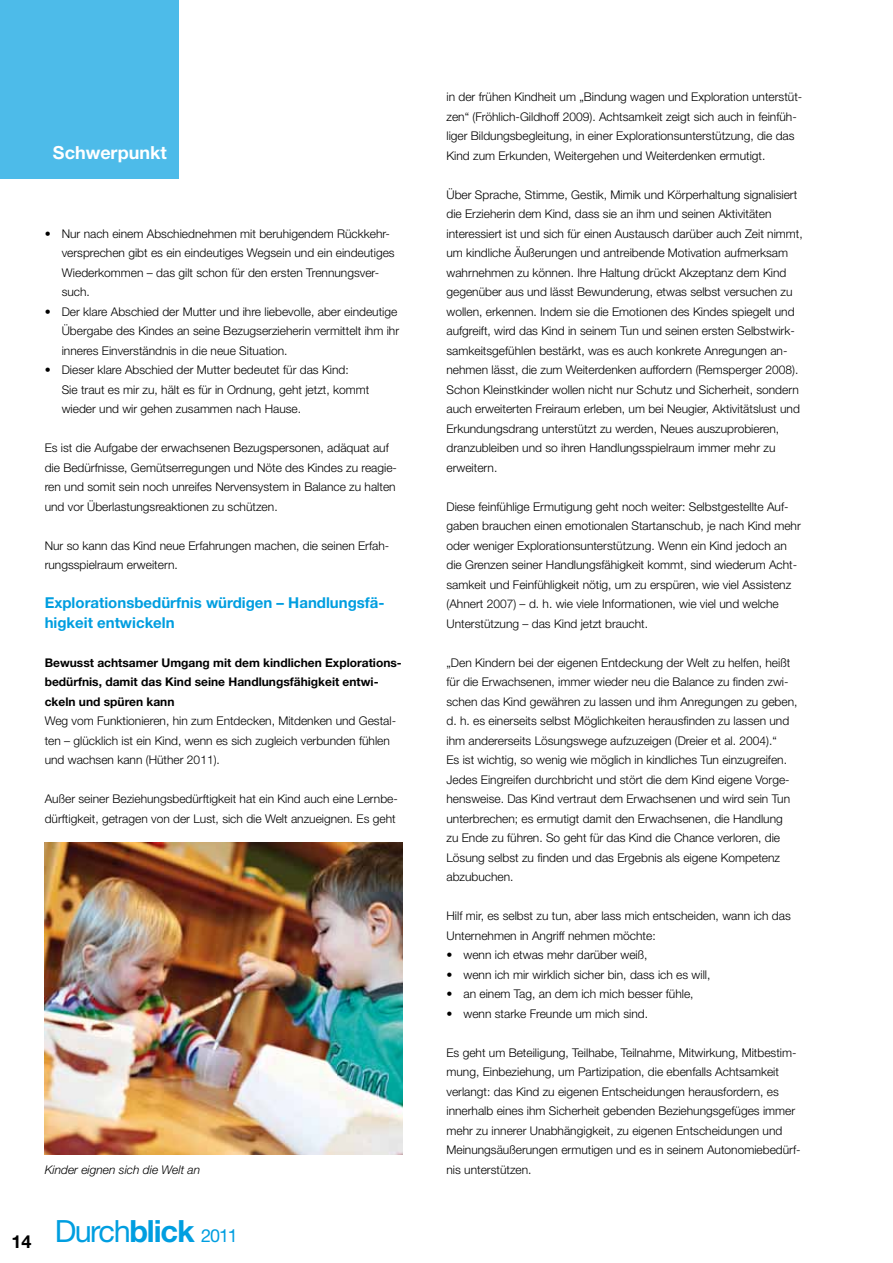
<style>
.page{position:relative;width:893px;height:1263px;background:#fff}
.page>*{position:absolute;margin:0;border:0;box-sizing:border-box;transform-origin:0 0}
.t1{font:30.75px "Helvetica Neue LT Pro";letter-spacing:-.055em;color:#009ee0}
.t2{font:700 18px "Helvetica Neue LT Pro";color:#fff}
.t3{font:700 15px/19.5px "Helvetica Neue LT Pro";color:#009ee0}
.t4{font:300 12px/19.5px "Helvetica Neue LT Pro";color:#000}
.t5{font:700 12px/19.5px "Helvetica Neue LT Pro";color:#000}
.t6{font:italic 300 12px "Helvetica Neue LT Pro";color:#000}
.s1{font-weight:700}
.s2{font-size:18px}
</style>
<div class="page">
<div style="left:0;top:0;width:179px;height:179px;background:#4dbbe9"></div>
<img style="left:45px;top:842px;width:357px;height:312px">
<h2 class="t2" style="left:53px;top:142px;width:115px">Schwerpunkt</h2>
<p class="t4" style="left:62px;top:224px;width:334px;text-indent:-17px">• Nur nach einem Abschiednehmen mit beruhigendem Rückkehr&shy;versprechen gibt es ein eindeutiges Wegsein und ein eindeutiges Wiederkommen – das gilt schon für den ersten Trennungsver&shy;such.</p>
<p class="t4" style="left:62px;top:302px;width:339px;text-indent:-17px">• Der klare Abschied der Mutter und ihre liebevolle, aber eindeutige<br>Übergabe des Kindes an seine Bezugserzieherin vermittelt ihm ihr inneres Einverständnis in die neue Situation.</p>
<p class="t4" style="left:62px;top:360px;width:309px;text-indent:-17px">• Dieser klare Abschied der Mutter bedeutet für das Kind:<br>Sie traut es mir zu, hält es für in Ordnung, geht jetzt, kommt wieder und wir gehen zusammen nach Hause.</p>
<p class="t4" style="left:45px;top:438px;width:354px">Es ist die Aufgabe der erwachsenen Bezugspersonen, adäquat auf die Bedürfnisse, Gemütserregungen und Nöte des Kindes zu reagie&shy;ren und somit sein noch unreifes Nervensystem in Balance zu halten und vor Überlastungsreaktionen zu schützen.</p>
<p class="t4" style="left:45px;top:536px;width:346px">Nur so kann das Kind neue Erfahrungen machen, die seinen Erfah&shy;rungsspielraum erweitern.</p>
<p class="t3" style="left:45px;top:593px;width:341px">Explorationsbedürfnis würdigen – Handlungsfä&shy;higkeit entwickeln</p>
<p class="t5" style="left:45px;top:652px;width:359px">Bewusst achtsamer Umgang mit dem kindlichen Explorations&shy;bedürfnis, damit das Kind seine Handlungsfähigkeit entwi&shy;ckeln und spüren kann</p>
<p class="t4" style="left:45px;top:711px;width:353px">Weg vom Funktionieren, hin zum Entdecken, Mitdenken und Gestal&shy;ten – glücklich ist ein Kind, wenn es sich zugleich verbunden fühlen und wachsen kann (Hüther 2011).</p>
<p class="t4" style="left:45px;top:789px;width:355px">Außer seiner Beziehungsbedürftigkeit hat ein Kind auch eine Lernbe&shy;dürftigkeit, getragen von der Lust, sich die Welt anzueignen. Es geht</p>
<p class="t4" style="left:446px;top:87px;width:357px">in der frühen Kindheit um „Bindung wagen und Exploration unterstüt&shy;zen“ (Fröhlich-Gildhoff 2009). Achtsamkeit zeigt sich auch in feinfüh&shy;liger Bildungsbegleitung, in einer Explorationsunterstützung, die das Kind zum Erkunden, Weitergehen und Weiterdenken ermutigt.</p>
<p class="t4" style="left:446px;top:185px;width:358px">Über Sprache, Stimme, Gestik, Mimik und Körperhaltung signalisiert die Erzieherin dem Kind, dass sie an ihm und seinen Aktivitäten interessiert ist und sich für einen Austausch darüber auch Zeit nimmt, um kindliche Äußerungen und antreibende Motivation aufmerksam wahrnehmen zu können. Ihre Haltung drückt Akzeptanz dem Kind gegenüber aus und lässt Bewunderung, etwas selbst versuchen zu wollen, erkennen. Indem sie die Emotionen des Kindes spiegelt und aufgreift, wird das Kind in seinem Tun und seinen ersten Selbstwirk&shy;samkeitsgefühlen bestärkt, was es auch konkrete Anregungen an&shy;nehmen lässt, die zum Weiterdenken auffordern (Remsperger 2008).<br>Schon Kleinstkinder wollen nicht nur Schutz und Sicherheit, sondern auch erweiterten Freiraum erleben, um bei Neugier, Aktivitätslust und Erkundungsdrang unterstützt zu werden, Neues auszuprobieren, dranzubleiben und so ihren Handlungsspielraum immer mehr zu erweitern.</p>
<p class="t4" style="left:446px;top:497px;width:356px">Diese feinfühlige Ermutigung geht noch weiter: Selbstgestellte Auf&shy;gaben brauchen einen emotionalen Startanschub, je nach Kind mehr oder weniger Explorationsunterstützung. Wenn ein Kind jedoch an die Grenzen seiner Handlungsfähigkeit kommt, sind wiederum Acht&shy;samkeit und Feinfühligkeit nötig, um zu erspüren, wie viel Assistenz (Ahnert 2007) – d. h. wie viele Informationen, wie viel und welche Unterstützung – das Kind jetzt braucht.</p>
<p class="t4" style="left:446px;top:653px;width:352px">„Den Kindern bei der eigenen Entdeckung der Welt zu helfen, heißt für die Erwachsenen, immer wieder neu die Balance zu finden zwi&shy;schen das Kind gewähren zu lassen und ihm Anregungen zu geben, d. h. es einerseits selbst Möglichkeiten herausfinden zu lassen und ihm andererseits Lösungswege aufzuzeigen (Dreier et al. 2004).“<br>Es ist wichtig, so wenig wie möglich in kindliches Tun einzugreifen.<br>Jedes Eingreifen durchbricht und stört die dem Kind eigene Vorge&shy;hensweise. Das Kind vertraut dem Erwachsenen und wird sein Tun unterbrechen; es ermutigt damit den Erwachsenen, die Handlung zu Ende zu führen. So geht für das Kind die Chance verloren, die Lösung selbst zu finden und das Ergebnis als eigene Kompetenz abzubuchen.</p>
<p class="t4" style="left:446px;top:906px;width:346px">Hilf mir, es selbst zu tun, aber lass mich entscheiden, wann ich das<br>Unternehmen in Angriff nehmen möchte:</p>
<p class="t4" style="left:446px;top:945px;width:203px">• wenn ich etwas mehr darüber weiß,</p>
<p class="t4" style="left:446px;top:965px;width:265px">• wenn ich mir wirklich sicher bin, dass ich es will,</p>
<p class="t4" style="left:446px;top:984px;width:249px">• an einem Tag, an dem ich mich besser fühle,</p>
<p class="t4" style="left:446px;top:1004px;width:203px">• wenn starke Freunde um mich sind.</p>
<p class="t4" style="left:446px;top:1043px;width:356px">Es geht um Beteiligung, Teilhabe, Teilnahme, Mitwirkung, Mitbestim&shy;mung, Einbeziehung, um Partizipation, die ebenfalls Achtsamkeit verlangt: das Kind zu eigenen Entscheidungen herausfordern, es innerhalb eines ihm Sicherheit gebenden Beziehungsgefüges immer mehr zu innerer Unabhängigkeit, zu eigenen Entscheidungen und Meinungsäußerungen ermutigen und es in seinem Autonomiebedürf-</p>
<p class="t6" style="left:45px;top:1162px;width:157px">Kinder eignen sich die Welt an</p>
<p class="t4" style="left:446px;top:1160px;width:87px">nis unterstützen.</p>
<h1 class="t1" style="left:11px;top:1213px;width:228px"><sub>14</sub> Durch<span class="s1">blick</span> <span class="s2">2011</span></h1>
</div>
